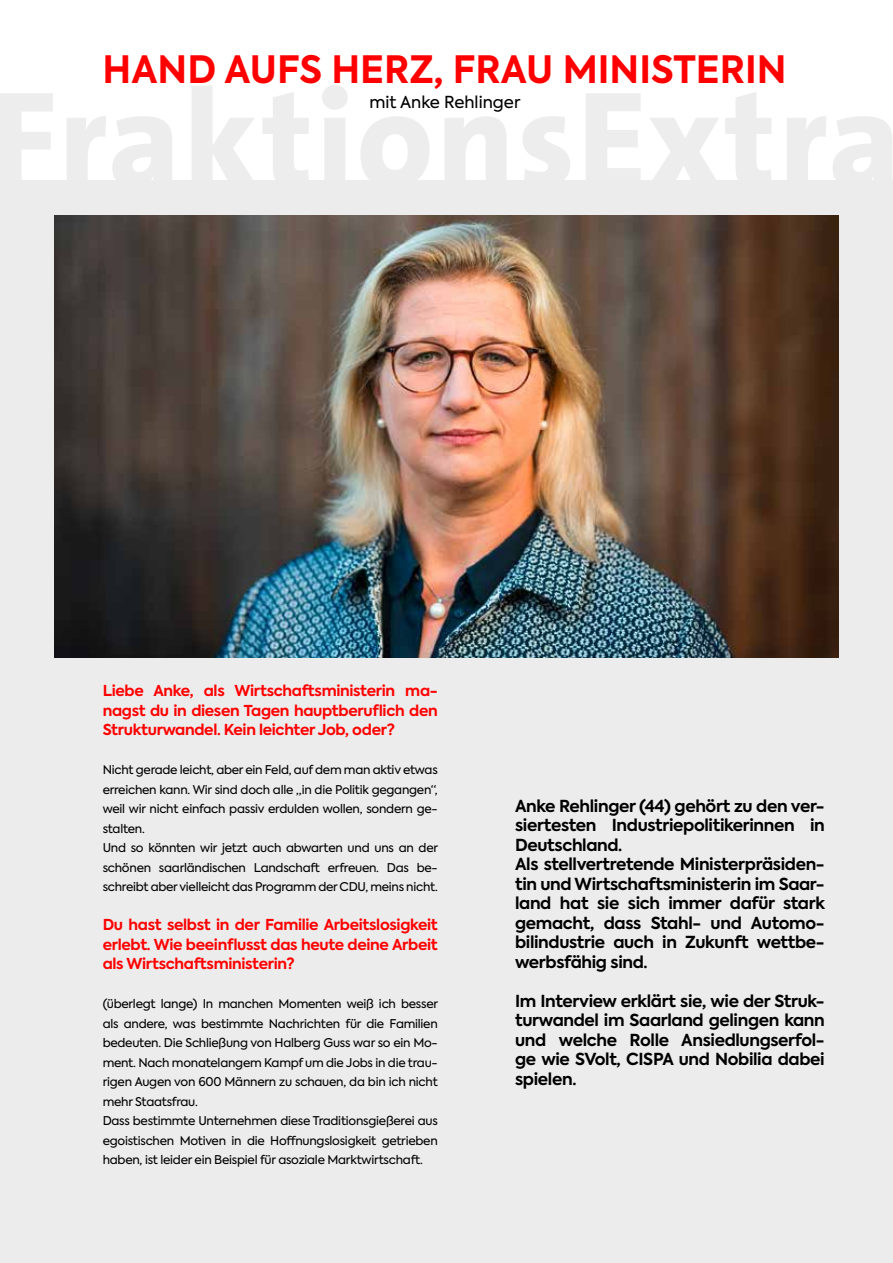
<style>
.page{position:relative;width:893px;height:1263px;background:#fff}
.page>*{position:absolute;margin:0;border:0;box-sizing:border-box;transform-origin:0 0}
.t1{font:700 37.5px "Axiforma";color:#f00}
.t2{font:700 16.5px/19.5px "Axiforma";letter-spacing:-.02em;color:#000}
.t3{font:16.5px "Axiforma";color:#000}
.t4{font:700 15px/19.5px "Axiforma";letter-spacing:-.02em;color:#f00;text-align:justify}
.t5{font:12px/19.5px "Axiforma";letter-spacing:-.02em;color:#000}
</style>
<div class="page">
<svg style="left:0;top:85px;width:893px;height:96px"></svg>
<div style="left:0;top:181px;width:893px;height:1082px;background:#ececec"></div>
<img style="left:54px;top:216px;width:785px;height:441px">
<h1 class="t1" style="left:103px;top:44px;width:685px">HAND AUFS HERZ, FRAU MINISTERIN</h1>
<h2 class="t3" style="left:369px;top:92px;width:153px">mit Anke Rehlinger</h2>
<p class="t4" style="left:103px;top:681px;width:337px">Liebe Anke, als Wirtschaftsministerin ma&shy;nagst du in diesen Tagen hauptberuflich den Strukturwandel. Kein leichter Job, oder?</p>
<p class="t5" style="left:103px;top:760px;width:337px">Nicht gerade leicht, aber ein Feld, auf dem man aktiv etwas erreichen kann. Wir sind doch alle „in die Politik gegangen“, weil wir nicht einfach passiv erdulden wollen, sondern ge&shy;stalten.<br>Und so könnten wir jetzt auch abwarten und uns an der schönen saarländischen Landschaft erfreuen. Das be&shy;schreibt aber vielleicht das Programm der CDU, meins nicht.</p>
<p class="t4" style="left:103px;top:915px;width:337px">Du hast selbst in der Familie Arbeitslosigkeit erlebt. Wie beeinflusst das heute deine Arbeit als Wirtschaftsministerin?</p>
<p class="t5" style="left:103px;top:994px;width:337px">(überlegt lange) In manchen Momenten weiß ich besser als andere, was bestimmte Nachrichten für die Familien bedeuten. Die Schließung von Halberg Guss war so ein Mo&shy;ment. Nach monatelangem Kampf um die Jobs in die trau&shy;rigen Augen von 600 Männern zu schauen, da bin ich nicht mehr Staatsfrau.<br>Dass bestimmte Unternehmen diese Traditionsgießerei aus egoistischen Motiven in die Hoffnungslosigkeit getrieben haben, ist leider ein Beispiel für asoziale Marktwirtschaft.</p>
<p class="t2" style="left:515px;top:796px;width:311px">Anke Rehlinger (44) gehört zu den ver&shy;siertesten Industriepolitikerinnen in Deutschland.<br>Als stellvertretende Ministerpräsiden&shy;tin und Wirtschaftsministerin im Saar&shy;land hat sie sich immer dafür stark gemacht, dass Stahl- und Automo&shy;bilindustrie auch in Zukunft wettbe&shy;werbsfähig sind.</p>
<h2 class="t2" style="left:515px;top:991px;width:311px;text-align:justify">Im Interview erklärt sie, wie der Struk&shy;turwandel im Saarland gelingen kann und welche Rolle Ansiedlungserfol&shy;ge wie SVolt, CISPA und Nobilia dabei spielen.</h2>
</div>
